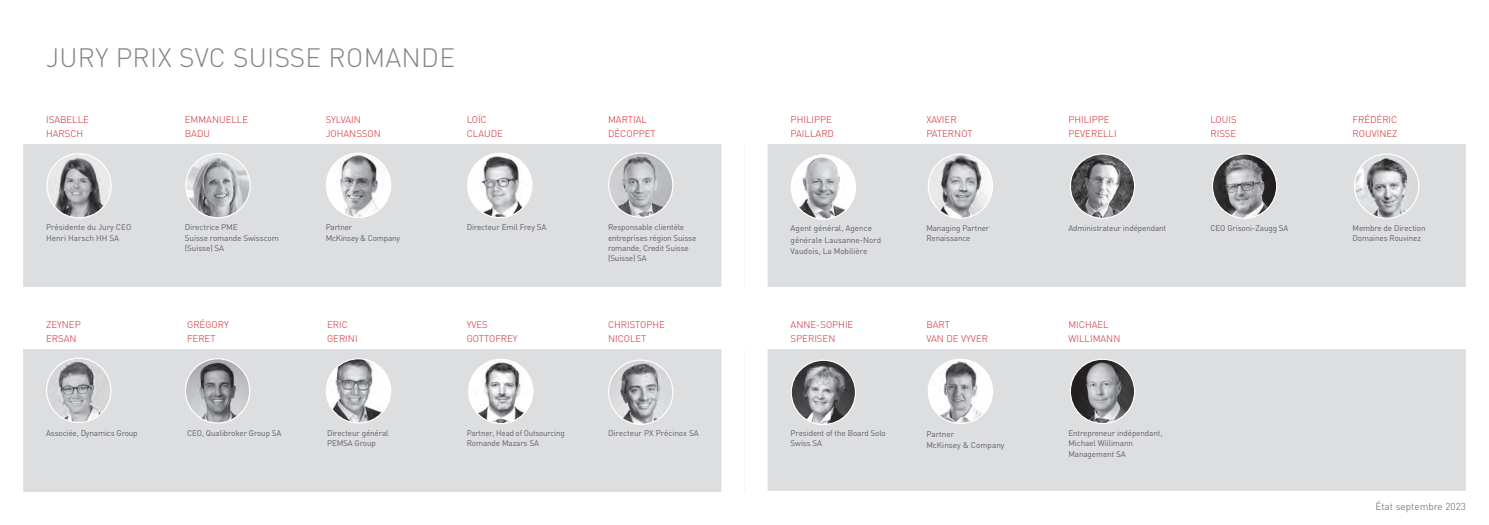
<style>
.page{position:relative;width:1489px;height:525px;background:#fff}
.page>*{position:absolute;margin:0;border:0;box-sizing:border-box;transform-origin:0 0}
.t1{font:300 26.25px "DIN";letter-spacing:.01em;color:#828487}
.t2{font:300 10px "DIN";color:#5c5c5f}
.t3{font:300 9.62px/14.1px "DIN";color:#d1232a}
.t4{font:8.12px/10.4px "DIN";letter-spacing:-.01em;color:#5f5f62}
.t5{font:8.12px/10.4px "DIN";letter-spacing:-.03em;color:#5f5f62}
</style>
<div class="page">
<div style="left:11px;top:144px;width:740px;height:142px;background:#dddee0"></div>
<div style="left:12px;top:349px;width:739px;height:142px;background:#dddee0"></div>
<img style="left:47px;top:154px;width:64px;height:64px;border-radius:32px">
<div style="left:46px;top:153px;width:66px;height:65px;border:1px solid #fff;border-radius:50%"></div>
<img style="left:186px;top:153px;width:64px;height:65px;border-radius:32px">
<div style="left:185px;top:153px;width:66px;height:65px;border:1px solid #fff;border-radius:50%"></div>
<img style="left:326px;top:153px;width:64px;height:64px;border-radius:32px">
<div style="left:326px;top:152px;width:65px;height:66px;border:1px solid #fff;border-radius:50%"></div>
<img style="left:468px;top:155px;width:64px;height:62px">
<div style="left:467px;top:153px;width:65px;height:65px;border:1px solid #fff;border-radius:50%"></div>
<img style="left:608px;top:153px;width:65px;height:64px;border-radius:32px">
<div style="left:608px;top:152px;width:65px;height:66px;border:1px solid #fff;border-radius:50%"></div>
<img style="left:47px;top:358px;width:64px;height:64px;border-radius:32px">
<div style="left:46px;top:357px;width:65px;height:66px;border:1px solid #fff;border-radius:50%"></div>
<img style="left:185px;top:358px;width:65px;height:65px;border-radius:32px">
<div style="left:185px;top:358px;width:65px;height:65px;border:1px solid #fff;border-radius:50%"></div>
<img style="left:326px;top:358px;width:64px;height:65px;border-radius:32px">
<div style="left:326px;top:358px;width:65px;height:65px;border:1px solid #fff;border-radius:50%"></div>
<img style="left:468px;top:359px;width:65px;height:64px;border-radius:32px">
<div style="left:468px;top:358px;width:65px;height:66px;border:1px solid #fff;border-radius:50%"></div>
<img style="left:608px;top:361px;width:65px;height:63px">
<div style="left:608px;top:359px;width:65px;height:65px;border:1px solid #fff;border-radius:50%"></div>
<div style="left:746px;top:349px;width:741px;height:141px;background:#dddee0"></div>
<div style="left:744px;top:144px;width:743px;height:142px;background:#dddee0"></div>
<div style="left:744px;top:0;width:744px;height:524px;border:23px solid #fff"></div>
<img style="left:791px;top:155px;width:64px;height:64px;border-radius:32px">
<div style="left:790px;top:154px;width:66px;height:66px;border:1px solid #fff;border-radius:50%"></div>
<img style="left:928px;top:154px;width:64px;height:64px;border-radius:32px">
<div style="left:927px;top:153px;width:66px;height:66px;border:1px solid #fff;border-radius:50%"></div>
<img style="left:1070px;top:154px;width:64px;height:64px;border-radius:32px">
<div style="left:1069px;top:153px;width:66px;height:66px;border:1px solid #fff;border-radius:50%"></div>
<img style="left:1212px;top:154px;width:64px;height:64px;border-radius:32px">
<div style="left:1211px;top:153px;width:66px;height:66px;border:1px solid #fff;border-radius:50%"></div>
<img style="left:1354px;top:154px;width:64px;height:64px;border-radius:32px">
<div style="left:1353px;top:153px;width:66px;height:66px;border:1px solid #fff;border-radius:50%"></div>
<img style="left:791px;top:360px;width:64px;height:64px;border-radius:32px">
<div style="left:790px;top:359px;width:66px;height:66px;border:1px solid #fff;border-radius:50%"></div>
<img style="left:928px;top:359px;width:64px;height:64px;border-radius:32px">
<div style="left:927px;top:358px;width:66px;height:66px;border:1px solid #fff;border-radius:50%"></div>
<img style="left:1070px;top:359px;width:64px;height:64px;border-radius:32px">
<div style="left:1069px;top:358px;width:66px;height:66px;border:1px solid #fff;border-radius:50%"></div>
<div style="left:0;top:0;width:744px;height:524px;border:23px solid #fff"></div>
<h1 class="t1" style="left:46px;top:42px;width:410px">JURY PRIX SVC SUISSE ROMANDE</h1>
<p class="t3" style="left:46px;top:112px;width:44px">ISABELLE<br>HARSCH</p>
<p class="t3" style="left:185px;top:112px;width:65px">EMMANUELLE<br>BADU</p>
<p class="t3" style="left:326px;top:112px;width:56px">SYLVAIN<br>JOHANSSON</p>
<p class="t3" style="left:466px;top:112px;width:38px">LOÏC<br>CLAUDE</p>
<p class="t3" style="left:608px;top:112px;width:49px">MARTIAL<br>DÉCOPPET</p>
<p class="t3" style="left:790px;top:112px;width:45px">PHILIPPE<br>PAILLARD</p>
<p class="t3" style="left:926px;top:112px;width:48px">XAVIER<br>PATERNOT</p>
<p class="t3" style="left:1068px;top:112px;width:50px">PHILIPPE<br>PEVERELLI</p>
<p class="t3" style="left:1210px;top:112px;width:28px">LOUIS<br>RISSE</p>
<p class="t3" style="left:1352px;top:112px;width:47px">FRÉDÉRIC<br>ROUVINEZ</p>
<p class="t4" style="left:46px;top:222px;width:87px">Présidente du Jury CEO<br>Henri Harsch HH SA</p>
<p class="t4" style="left:185px;top:222px;width:95px">Directrice PME<br>Suisse romande Swisscom (Suisse) SA</p>
<p class="t5" style="left:326px;top:222px;width:76px">Partner<br>McKinsey &amp; Company</p>
<p class="t4" style="left:466px;top:222px;width:81px">Directeur Emil Frey SA</p>
<p class="t4" style="left:608px;top:222px;width:90px">Responsable clientèle entreprises région Suisse romande, Credit Suisse (Suisse) SA</p>
<p class="t4" style="left:790px;top:222px;width:92px;line-height:11.2px">Agent général, Agence générale Lausanne-Nord<br>Vaudois, La Mobilière</p>
<p class="t4" style="left:926px;top:222px;width:64px">Managing Partner<br>Renaissance</p>
<p class="t4" style="left:1068px;top:222px;width:99px">Administrateur indépendant</p>
<p class="t4" style="left:1210px;top:222px;width:80px">CEO Grisoni-Zaugg SA</p>
<p class="t4" style="left:1352px;top:222px;width:75px">Membre de Direction<br>Domaines Rouvinez</p>
<p class="t3" style="left:46px;top:317px;width:36px">ZEYNEP<br>ERSAN</p>
<p class="t3" style="left:187px;top:317px;width:43px">GRÉGORY<br>FERET</p>
<p class="t3" style="left:327px;top:317px;width:32px">ERIC<br>GERINI</p>
<p class="t3" style="left:466px;top:317px;width:52px">YVES<br>GOTTOFREY</p>
<p class="t3" style="left:608px;top:317px;width:58px">CHRISTOPHE<br>NICOLET</p>
<p class="t3" style="left:790px;top:317px;width:64px">ANNE-SOPHIE<br>SPERISEN</p>
<p class="t3" style="left:926px;top:317px;width:63px">BART<br>VAN DE VYVER</p>
<p class="t3" style="left:1068px;top:317px;width:54px">MICHAEL<br>WILLIMANN</p>
<p class="t4" style="left:46px;top:427px;width:93px">Associée, Dynamics Group</p>
<p class="t4" style="left:187px;top:427px;width:96px">CEO, Qualibroker Group SA</p>
<p class="t4" style="left:327px;top:427px;width:63px">Directeur général<br>PEMSA Group</p>
<p class="t4" style="left:466px;top:427px;width:99px">Partner, Head of Outsourcing<br>Romande Mazars SA</p>
<p class="t4" style="left:608px;top:427px;width:92px">Directeur PX Précinox SA</p>
<p class="t4" style="left:790px;top:427px;width:97px">President of the Board Solo<br>Swiss SA</p>
<p class="t4" style="left:926px;top:427px;width:80px;line-height:11.2px">Partner<br>McKinsey &amp; Company</p>
<p class="t4" style="left:1068px;top:427px;width:96px">Entrepreneur indépendant,<br>Michael Willimann<br>Management SA</p>
<p class="t2" style="left:1375px;top:500px;width:92px">État septembre 2023</p>
</div>
